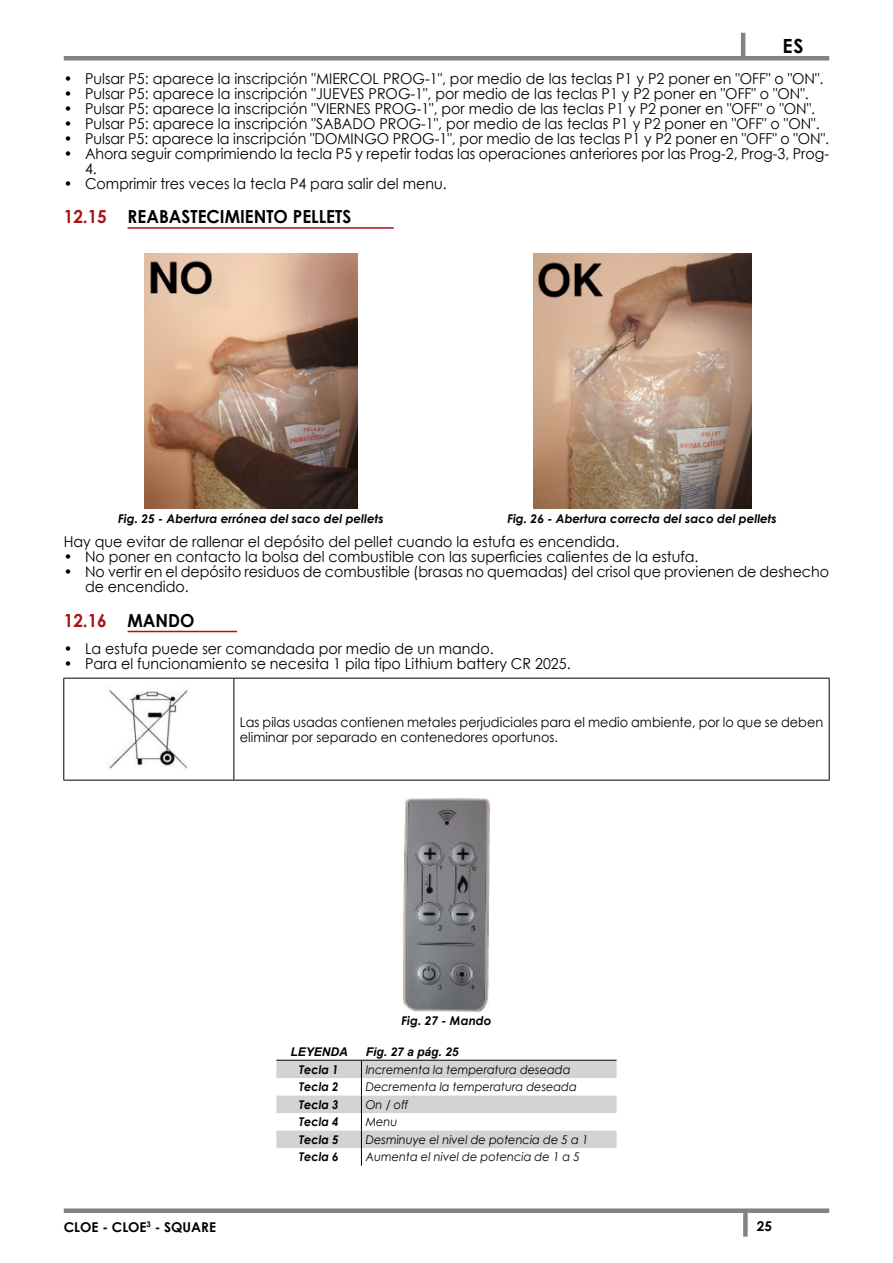
<style>
.page{position:relative;width:893px;height:1263px;background:#fff}
.page>*{position:absolute;margin:0;border:0;box-sizing:border-box;transform-origin:0 0}
.t1{font:700 19.5px "Century Gothic";color:#000}
.t2{font:700 18px "Century Gothic";color:#000;scale:.95 1}
.t3{font:700 18px "Century Gothic";color:#ad1015;scale:.95 1}
.t4{font:15px/15px "Century Gothic";color:#000;scale:.95 1}
.t5{font:13.5px/15px "Century Gothic";color:#000;scale:.95 1}
.t6{font:700 13.5px "Century Gothic";color:#000}
.t7{font:italic 12px "Century Gothic";color:#000;scale:.95 1}
.t8{font:italic 700 12px "Century Gothic";color:#000}
.t9{font:italic 700 12px "Century Gothic";color:#000;scale:.95 1}
.t10{font:italic 700 12px "Arial";color:#000}
.s1{color:#ad1015}
.s2{color:#000}
</style>
<div class="page">
<div style="left:64px;top:1208px;width:765px;height:5px;background:#808285"></div>
<div style="left:64px;top:56px;width:765px;height:5px;background:#808285"></div>
<div style="left:743px;top:1211px;width:5px;height:25px;background:#808285"></div>
<hr style="left:741px;top:33px;width:4px;height:25px;background:#808285">
<hr style="left:128px;top:227px;width:266px;height:2px;background:#ad1015">
<hr style="left:128px;top:631px;width:109px;height:1px;background:#ad1015">
<img style="left:144px;top:254px;width:214px;height:255px">
<img style="left:533px;top:254px;width:218px;height:255px">
<hr style="left:63px;top:678px;width:171px;height:1px;background:#000">
<hr style="left:63px;top:678px;width:1px;height:102px;background:#000">
<hr style="left:63px;top:780px;width:171px;height:1px;background:#000">
<hr style="left:234px;top:678px;width:596px;height:1px;background:#000">
<hr style="left:233px;top:678px;width:1px;height:102px;background:#000">
<hr style="left:829px;top:678px;width:1px;height:102px;background:#000">
<hr style="left:234px;top:780px;width:596px;height:1px;background:#000">
<img style="left:107px;top:689px;width:81px;height:80px">
<img style="left:403px;top:798px;width:86px;height:213px">
<svg style="left:276px;top:1060px;width:341px;height:105px"></svg>
<h1 class="t1" style="left:783px;top:31px;width:22px">ES</h1>
<p class="t4" style="left:64px;top:70px;width:801px">• Pulsar P5: aparece la inscripción "MIERCOL PROG-1", por medio de las teclas P1 y P2 poner en "OFF" o "ON".</p>
<p class="t4" style="left:64px;top:85px;width:786px">• Pulsar P5: aparece la inscripción "JUEVES PROG-1", por medio de las teclas P1 y P2 poner en "OFF" o "ON".</p>
<p class="t4" style="left:64px;top:100px;width:792px">• Pulsar P5: aparece la inscripción "VIERNES PROG-1", por medio de las teclas P1 y P2 poner en "OFF" o "ON".</p>
<p class="t4" style="left:64px;top:115px;width:797px">• Pulsar P5: aparece la inscripción "SABADO PROG-1", por medio de las teclas P1 y P2 poner en "OFF" o "ON".</p>
<p class="t4" style="left:64px;top:130px;width:807px">• Pulsar P5: aparece la inscripción "DOMINGO PROG-1", por medio de las teclas P1 y P2 poner en "OFF" o "ON".</p>
<p class="t4" style="left:85px;top:145px;width:785px;text-indent:-21px">• Ahora seguir comprimiendo la tecla P5 y repetir todas las operaciones anteriores por las Prog-2, Prog-3, Prog-<br>4.</p>
<p class="t4" style="left:64px;top:175px;width:405px">• Comprimir tres veces la tecla P4 para salir del menu.</p>
<p class="t2" style="left:64px;top:203px;width:304px"><span class="s1">12.15</span> REABASTECIMIENTO PELLETS</p>
<p class="t8" style="left:118px;top:509px;width:267px">Fig. 25 - Abertura errónea del saco del pellets</p>
<p class="t8" style="left:507px;top:509px;width:271px">Fig. 26 - Abertura correcta del saco del pellets</p>
<p class="t4" style="left:64px;top:534px;width:586px">Hay que evitar de rallenar el depósito del pellet cuando la estufa es encendida.</p>
<p class="t4" style="left:64px;top:549px;width:670px">• No poner en contacto la bolsa del combustible con las superficies calientes de la estufa.</p>
<p class="t4" style="left:85px;top:564px;width:785px;text-indent:-21px">• No vertir en el depósito residuos de combustible (brasas no quemadas) del crisol que provienen de deshecho de encendido.</p>
<p class="t3" style="left:64px;top:606px;width:139px">12.16 <span class="s2">MANDO</span></p>
<p class="t4" style="left:64px;top:641px;width:454px">• La estufa puede ser comandada por medio de un mando.</p>
<p class="t4" style="left:64px;top:656px;width:535px">• Para el funcionamiento se necesita 1 pila tipo Lithium battery CR 2025.</p>
<p class="t5" style="left:240px;top:714px;width:615px">Las pilas usadas contienen metales perjudiciales para el medio ambiente, por lo que se deben eliminar por separado en contenedores oportunos.</p>
<p class="t8" style="left:401px;top:1012px;width:91px">Fig. 27 - Mando</p>
<p class="t10" style="left:290px;top:1044px;width:59px">LEYENDA</p>
<p class="t10" style="left:366px;top:1044px;width:94px">Fig. 27 a pág. 25</p>
<p class="t9" style="left:299px;top:1060px;width:43px">Tecla 1</p>
<p class="t7" style="left:366px;top:1061px;width:217px">Incrementa la temperatura deseada</p>
<p class="t9" style="left:299px;top:1078px;width:43px">Tecla 2</p>
<p class="t7" style="left:366px;top:1078px;width:224px">Decrementa la temperatura deseada</p>
<p class="t9" style="left:299px;top:1095px;width:43px">Tecla 3</p>
<p class="t7" style="left:366px;top:1096px;width:47px">On / off</p>
<p class="t9" style="left:299px;top:1113px;width:43px">Tecla 4</p>
<p class="t7" style="left:366px;top:1114px;width:35px">Menu</p>
<p class="t9" style="left:299px;top:1130px;width:43px">Tecla 5</p>
<p class="t7" style="left:366px;top:1131px;width:236px">Desminuye el nivel de potencia de 5 a 1</p>
<p class="t9" style="left:299px;top:1148px;width:43px">Tecla 6</p>
<p class="t7" style="left:366px;top:1149px;width:227px">Aumenta el nivel de potencia de 1 a 5</p>
<p class="t6" style="left:64px;top:1217px;width:154px">CLOE - CLOE<sup>3</sup> - SQUARE</p>
<p class="t6" style="left:757px;top:1216px;width:17px">25</p>
</div>
